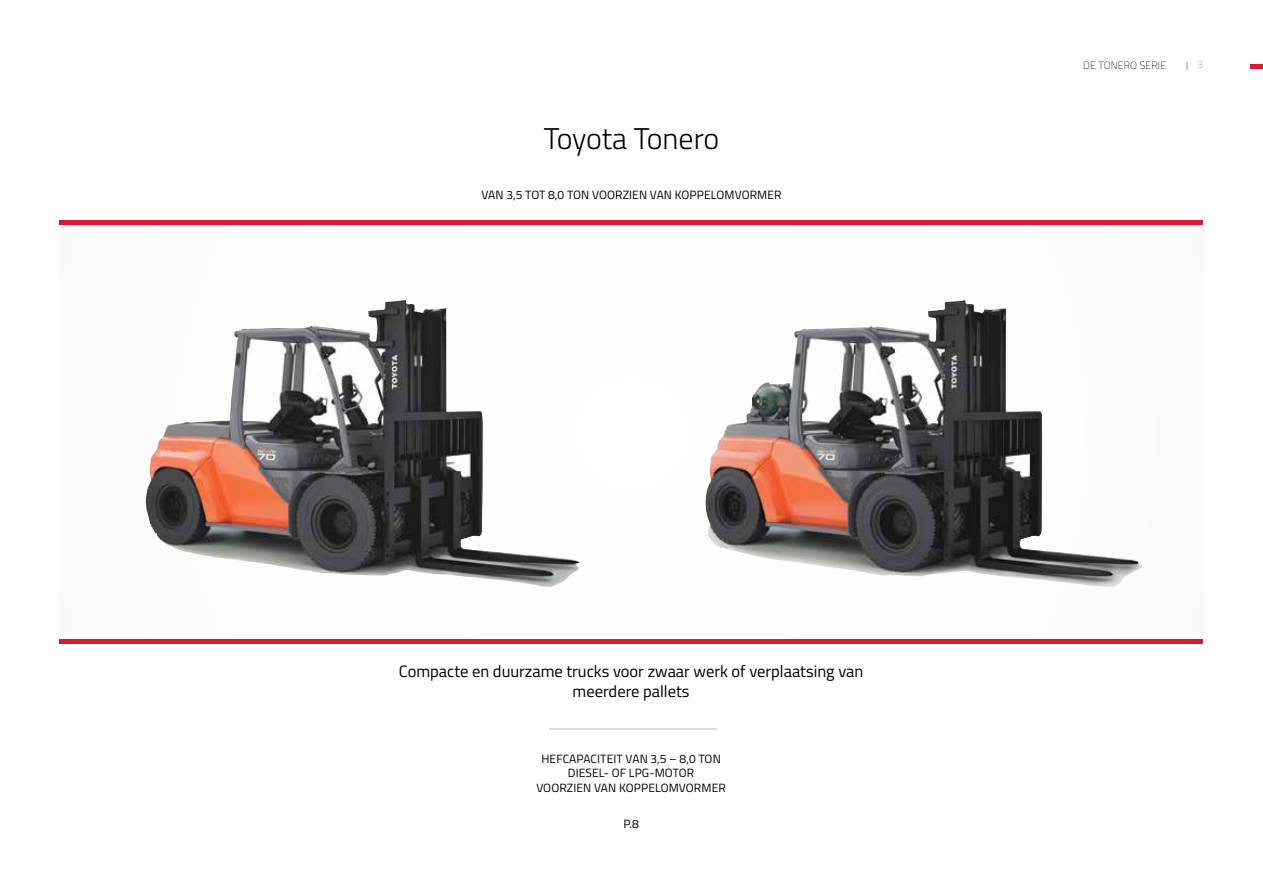
<style>
.page{position:relative;width:1263px;height:893px;background:#fff}
.page>*{position:absolute;margin:0;border:0;box-sizing:border-box;transform-origin:0 0}
.t1{font:300 30px "Titillium";letter-spacing:-.005em;color:#000}
.t2{font:16.5px/19.8px "Titillium";color:#000;text-align:center}
.t3{font:12px/14.4px "Titillium";letter-spacing:.01em;color:#000;text-align:center}
.t4{font:100 10.5px "Titillium Web";letter-spacing:.01em;color:#000}
.t5{font:10.5px "Titillium";color:#bcbec0}
.s1{font-size:8.4px}
</style>
<div class="page">
<div style="left:1250px;top:64px;width:13px;height:5px;background:#da1a32"></div>
<hr style="left:60px;top:220px;width:1143px;height:4px;background:#da1a32">
<div style="left:60px;top:639px;width:1143px;height:5px;background:#da1a32"></div>
<svg style="left:549px;top:728px;width:168px;height:1px"></svg>
<img style="left:145px;top:300px;width:435px;height:287px">
<img style="left:705px;top:300px;width:438px;height:287px">
<h1 class="t1" style="left:544px;top:117px;width:177px">Toyota Tonero</h1>
<p class="t3" style="left:481px;top:187px;width:302px">VAN 3,5 TOT 8,0 TON VOORZIEN VAN KOPPELOMVORMER</p>
<h2 class="t2" style="left:399px;top:661px;width:466px">Compacte en duurzame trucks voor zwaar werk of verplaatsing van meerdere pallets</h2>
<p class="t3" style="left:536px;top:751px;width:191px">HEFCAPACITEIT VAN 3,5 – 8,0 TON<br>DIESEL- OF LPG-MOTOR<br>VOORZIEN VAN KOPPELOMVORMER</p>
<p class="t3" style="left:623px;top:816px;width:17px">P.8</p>
<p class="t4" style="left:1083px;top:58px;width:107px">DE TONERO SERIE <span class="s1">|</span></p>
<p class="t5" style="left:1197px;top:57px;width:7px">3</p>
</div>
